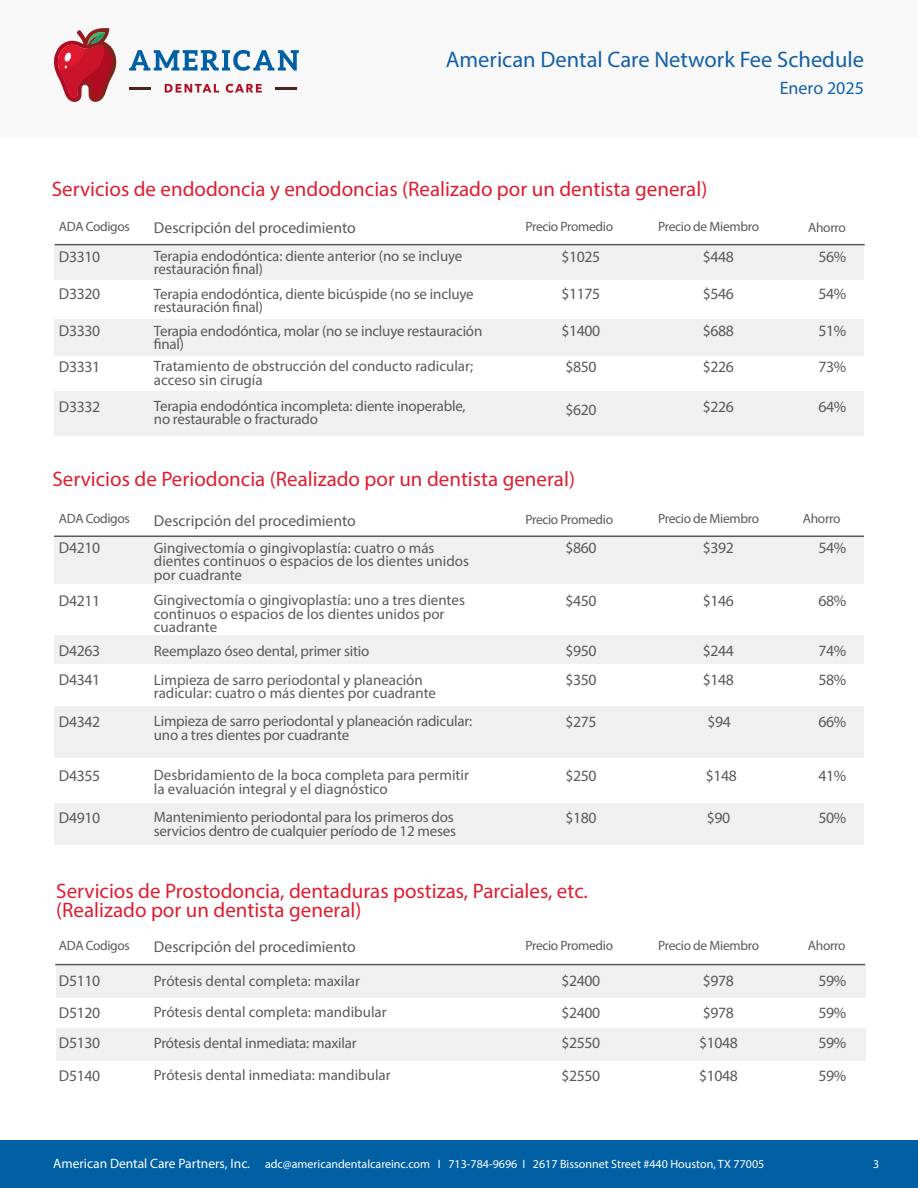
<style>
.page{position:relative;width:918px;height:1188px;background:#fff}
.page>*{position:absolute;margin:0;border:0;box-sizing:border-box;transform-origin:0 0}
.t1{font:22.5px "Myriad Pro";color:#1361a7}
.t2{font:21px/19.5px "Myriad Pro";color:#e01d30}
.t3{font:18px "Myriad Pro";color:#1361a7}
.t4{font:15.75px "Myriad Pro";letter-spacing:-.025em;color:#5a5a5a}
.t5{font:15.75px "Myriad Pro";color:#5a5a5a}
.t6{font:15px/13.5px "Myriad Pro";letter-spacing:-.005em;color:#5a5a5a}
.t7{font:13.5px "Myriad Pro";letter-spacing:-.025em;color:#5a5a5a}
.t8{font:12px "Myriad Pro";color:#fff}
.s1{font-size:13.5px}
</style>
<div class="page">
<div style="left:0;top:0;width:918px;height:136px;background:#f8f8f8"></div>
<svg style="left:54px;top:28px;width:63px;height:74px"></svg>
<svg style="left:165px;top:84px;width:54px;height:9px"></svg>
<svg style="left:226px;top:84px;width:36px;height:9px"></svg>
<hr style="left:129px;top:87px;width:21px;height:3px;background:#4d241a">
<hr style="left:275px;top:87px;width:21px;height:3px;background:#4d241a">
<svg style="left:129px;top:50px;width:170px;height:21px"></svg>
<div style="left:0;top:1140px;width:918px;height:48px;background:#0060a3"></div>
<div style="left:55px;top:320px;width:809px;height:36px;background:#f0f0f0"></div>
<div style="left:54px;top:391px;width:809px;height:45px;background:#f0f0f0"></div>
<div style="left:55px;top:636px;width:809px;height:28px;background:#f0f0f0"></div>
<div style="left:55px;top:536px;width:809px;height:48px;background:#f0f0f0"></div>
<hr style="left:54px;top:536px;width:810px;height:1px;background:#5a5a5a">
<div style="left:54px;top:707px;width:809px;height:51px;background:#f0f0f0"></div>
<div style="left:55px;top:803px;width:809px;height:42px;background:#f0f0f0"></div>
<div style="left:56px;top:964px;width:809px;height:34px;background:#f0f0f0"></div>
<hr style="left:55px;top:964px;width:810px;height:1px;background:#5a5a5a">
<div style="left:56px;top:1028px;width:810px;height:33px;background:#f0f0f0"></div>
<div style="left:54px;top:244px;width:809px;height:36px;background:#f0f0f0"></div>
<hr style="left:55px;top:244px;width:810px;height:1px;background:#5a5a5a">
<p class="t1" style="left:446px;top:46px;width:420px">American Dental Care Network Fee Schedule</p>
<p class="t3" style="left:780px;top:77px;width:86px">Enero 2025</p>
<p class="t2" style="left:52px;top:179px;width:657px">Servicios de endodoncia y endodoncias (Realizado por un dentista general)</p>
<p class="t7" style="left:59px;top:218px;width:72px">ADA Codigos</p>
<p class="t5" style="left:154px;top:218px;width:204px">Descripción del procedimiento</p>
<p class="t7" style="left:525px;top:219px;width:89px">Precio Promedio</p>
<p class="t7" style="left:658px;top:219px;width:102px">Precio de Miembro</p>
<p class="t7" style="left:808px;top:219px;width:39px">Ahorro</p>
<p class="t4" style="left:59px;top:247px;width:43px">D3310</p>
<p class="t6" style="left:154px;top:249px;width:310px">Terapia endodóntica: diente anterior (no se incluye restauración final)</p>
<p class="t4" style="left:562px;top:247px;width:40px">$1025</p>
<p class="t4" style="left:703px;top:247px;width:33px">$448</p>
<p class="t4" style="left:59px;top:284px;width:43px">D3320</p>
<p class="t6" style="left:154px;top:287px;width:321px">Terapia endodóntica, diente bicúspide (no se incluye restauración final)</p>
<p class="t4" style="left:562px;top:284px;width:40px">$1175</p>
<p class="t4" style="left:703px;top:284px;width:33px">$546</p>
<p class="t4" style="left:818px;top:284px;width:29px">54%</p>
<p class="t4" style="left:818px;top:247px;width:29px">56%</p>
<p class="t4" style="left:59px;top:321px;width:43px">D3330</p>
<p class="t6" style="left:154px;top:324px;width:330px">Terapia endodóntica, molar (no se incluye restauración final)</p>
<p class="t4" style="left:562px;top:321px;width:40px">$1400</p>
<p class="t4" style="left:703px;top:321px;width:33px">$688</p>
<p class="t4" style="left:818px;top:321px;width:29px">51%</p>
<p class="t4" style="left:59px;top:357px;width:43px">D3331</p>
<p class="t6" style="left:154px;top:359px;width:321px">Tratamiento de obstrucción del conducto radicular; acceso sin cirugía</p>
<p class="t4" style="left:565px;top:357px;width:33px">$850</p>
<p class="t4" style="left:703px;top:357px;width:33px">$226</p>
<p class="t4" style="left:818px;top:357px;width:29px">73%</p>
<p class="t4" style="left:59px;top:397px;width:43px">D3332</p>
<p class="t6" style="left:154px;top:399px;width:313px">Terapia endodóntica incompleta: diente inoperable, no restaurable o fracturado</p>
<p class="t4" style="left:565px;top:400px;width:33px">$620</p>
<p class="t4" style="left:703px;top:397px;width:33px">$226</p>
<p class="t4" style="left:818px;top:397px;width:29px">64%</p>
<p class="t2" style="left:52px;top:469px;width:524px">Servicios de Periodoncia (Realizado por un dentista general)</p>
<p class="t7" style="left:59px;top:510px;width:72px">ADA Codigos</p>
<p class="t5" style="left:154px;top:511px;width:204px">Descripción del procedimiento</p>
<p class="t7" style="left:525px;top:511px;width:89px">Precio Promedio</p>
<p class="t7" style="left:658px;top:510px;width:102px">Precio de Miembro</p>
<p class="t7" style="left:803px;top:510px;width:39px">Ahorro</p>
<p class="t4" style="left:59px;top:538px;width:43px">D4210</p>
<p class="t6" style="left:154px;top:541px;width:317px">Gingivectomía o gingivoplastía: cuatro o más dientes continuos o espacios de los dientes unidos por cuadrante</p>
<p class="t4" style="left:565px;top:538px;width:33px">$860</p>
<p class="t4" style="left:703px;top:538px;width:33px">$392</p>
<p class="t4" style="left:818px;top:538px;width:29px">54%</p>
<p class="t4" style="left:59px;top:591px;width:43px">D4211</p>
<p class="t6" style="left:154px;top:593px;width:313px">Gingivectomía o gingivoplastía: uno a tres dientes continuos o espacios de los dientes unidos por cuadrante</p>
<p class="t4" style="left:565px;top:591px;width:33px">$450</p>
<p class="t4" style="left:703px;top:591px;width:33px">$146</p>
<p class="t4" style="left:818px;top:591px;width:29px">68%</p>
<p class="t4" style="left:59px;top:641px;width:43px">D4263</p>
<p class="t6" style="left:154px;top:644px;width:217px">Reemplazo óseo dental, primer sitio</p>
<p class="t4" style="left:565px;top:641px;width:33px">$950</p>
<p class="t4" style="left:703px;top:641px;width:33px">$244</p>
<p class="t4" style="left:818px;top:641px;width:29px">74%</p>
<p class="t4" style="left:59px;top:670px;width:43px">D4341</p>
<p class="t6" style="left:154px;top:673px;width:284px">Limpieza de sarro periodontal y planeación radicular: cuatro o más dientes por cuadrante</p>
<p class="t4" style="left:565px;top:670px;width:33px">$350</p>
<p class="t4" style="left:703px;top:670px;width:33px">$148</p>
<p class="t4" style="left:818px;top:670px;width:29px">58%</p>
<p class="t4" style="left:59px;top:712px;width:43px">D4342</p>
<p class="t6" style="left:154px;top:714px;width:320px">Limpieza de sarro periodontal y planeación radicular: uno a tres dientes por cuadrante</p>
<p class="t4" style="left:565px;top:712px;width:33px">$275</p>
<p class="t4" style="left:708px;top:712px;width:25px">$94</p>
<p class="t4" style="left:818px;top:712px;width:29px">66%</p>
<p class="t4" style="left:59px;top:766px;width:43px">D4355</p>
<p class="t6" style="left:154px;top:768px;width:317px">Desbridamiento de la boca completa para permitir la evaluación integral y el diagnóstico</p>
<p class="t4" style="left:565px;top:766px;width:33px">$250</p>
<p class="t4" style="left:706px;top:766px;width:33px">$148</p>
<p class="t4" style="left:818px;top:766px;width:29px">41%</p>
<p class="t4" style="left:59px;top:808px;width:43px">D4910</p>
<p class="t6" style="left:154px;top:810px;width:304px">Mantenimiento periodontal para los primeros dos servicios dentro de cualquier período de 12 meses</p>
<p class="t4" style="left:565px;top:808px;width:33px">$180</p>
<p class="t4" style="left:707px;top:808px;width:25px">$90</p>
<p class="t4" style="left:818px;top:808px;width:29px">50%</p>
<p class="t2" style="left:56px;top:881px;width:533px">Servicios de Prostodoncia, dentaduras postizas, Parciales, etc. (Realizado por un dentista general)</p>
<p class="t7" style="left:59px;top:937px;width:72px">ADA Codigos</p>
<p class="t5" style="left:154px;top:937px;width:204px">Descripción del procedimiento</p>
<p class="t7" style="left:525px;top:937px;width:89px">Precio Promedio</p>
<p class="t7" style="left:658px;top:937px;width:102px">Precio de Miembro</p>
<p class="t7" style="left:808px;top:937px;width:39px">Ahorro</p>
<p class="t4" style="left:59px;top:971px;width:43px">D5110</p>
<p class="t6" style="left:154px;top:973px;width:208px">Prótesis dental completa: maxilar</p>
<p class="t4" style="left:562px;top:971px;width:40px">$2400</p>
<p class="t4" style="left:703px;top:971px;width:33px">$978</p>
<p class="t4" style="left:818px;top:971px;width:29px">59%</p>
<p class="t4" style="left:59px;top:1003px;width:43px">D5120</p>
<p class="t6" style="left:154px;top:1005px;width:234px">Prótesis dental completa: mandibular</p>
<p class="t4" style="left:562px;top:1003px;width:40px">$2400</p>
<p class="t4" style="left:703px;top:1003px;width:33px">$978</p>
<p class="t4" style="left:818px;top:1003px;width:29px">59%</p>
<p class="t4" style="left:59px;top:1033px;width:43px">D5130</p>
<p class="t6" style="left:154px;top:1036px;width:204px">Prótesis dental inmediata: maxilar</p>
<p class="t4" style="left:562px;top:1033px;width:40px">$2550</p>
<p class="t4" style="left:699px;top:1033px;width:40px">$1048</p>
<p class="t4" style="left:818px;top:1033px;width:29px">59%</p>
<p class="t4" style="left:59px;top:1066px;width:43px">D5140</p>
<p class="t6" style="left:154px;top:1068px;width:238px">Prótesis dental inmediata: mandibular</p>
<p class="t4" style="left:562px;top:1066px;width:40px">$2550</p>
<p class="t4" style="left:699px;top:1066px;width:40px">$1048</p>
<p class="t4" style="left:818px;top:1066px;width:29px">59%</p>
<p class="t8" style="left:53px;top:1156px;width:713px"><span class="s1">American Dental Care Partners, Inc.</span> adc@americandentalcareinc.com I 713-784-9696 I 2617 Bissonnet Street #440 Houston, TX 77005</p>
<p class="t8" style="left:873px;top:1157px;width:8px">3</p>
</div>
